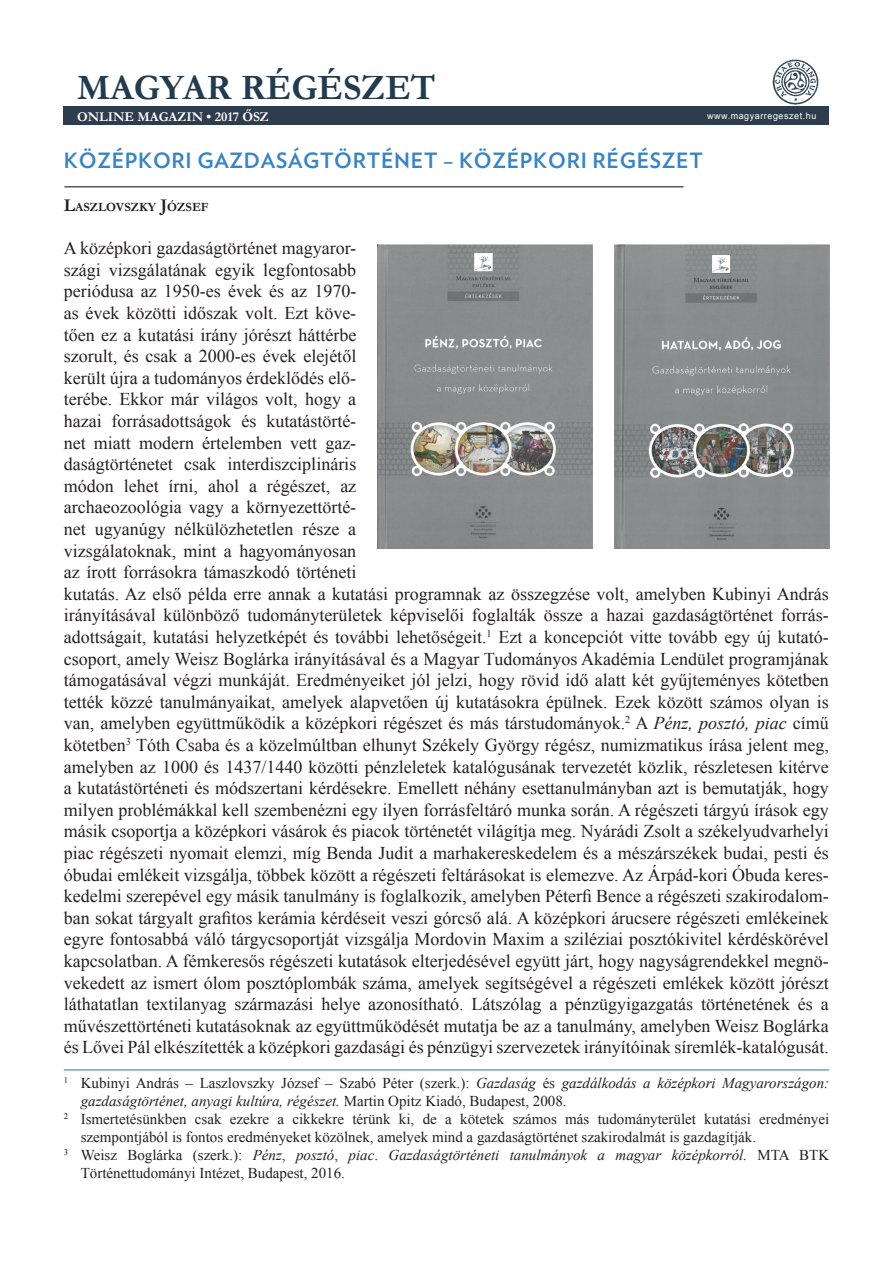
<style>
.page{position:relative;width:893px;height:1263px;background:#fff}
.page>*{position:absolute;margin:0;border:0;box-sizing:border-box;transform-origin:0 0}
.cikk_szoveg{font:700 36px "Garamond";color:#213b4f}
.cikk_cim_print{font:700 21px "Verlag";letter-spacing:.035em;color:#3884c5}
.cikk_szoveg_print{font:18px/21.6px "Times New Roman";color:#231f20}
.labjegyzet{font:15px/18px "Times New Roman";color:#231f20}
.cikk_szoveg-2{font:700 13.5px "Garamond";color:#fff}
.cikk_szerz_print{font:700 12.6px "Garamond";color:#231f20}
.cikk_szoveg-3{font:9px "Arial";letter-spacing:.06em;color:#fff}
.s1{font-size:18px}
.s2{font-style:italic}
</style>
<div class="page">
<hr style="left:64px;top:1069px;width:765px;height:1px;background:#3884c5">
<hr style="left:64px;top:186px;width:620px;height:1px;background:#231f20">
<div style="left:64px;top:107px;width:765px;height:18px;background:#2d3d4d"></div>
<img style="left:773px;top:60px;width:45px;height:45px">
<img style="left:378px;top:244px;width:215px;height:304px">
<img style="left:614px;top:244px;width:215px;height:304px">
<p class="cikk_szoveg" style="left:77px;top:63px;width:360px">MAGYAR RÉGÉSZET</p>
<p class="cikk_szoveg-2" style="left:77px;top:108px;width:193px">ONLINE MAGAZIN • 2017 ŐSZ</p>
<p class="cikk_szoveg-3" style="left:707px;top:110px;width:111px">www.magyarregeszet.hu</p>
<p class="cikk_cim_print" style="left:64px;top:144px;width:640px">KÖZÉPKORI GAZDASÁGTÖRTÉNET – KÖZÉPKORI RÉGÉSZET</p>
<p class="cikk_szerz_print" style="left:64px;top:198px;width:146px"><span class="s1">L</span>ASZLOVSZKY <span class="s1">J</span>ÓZSEF</p>
<p class="cikk_szoveg_print" style="left:64px;top:237px;width:767px">A középkori gazdaságtörténet magyaror-<br>szági vizsgálatának egyik legfontosabb<br>periódusa az 1950-es évek és az 1970-<br>as évek közötti időszak volt. Ezt köve-<br>tően ez a kutatási irány jórészt háttérbe<br>szorult, és csak a 2000-es évek elejétől<br>került újra a tudományos érdeklődés elő-<br>terébe. Ekkor már világos volt, hogy a<br>hazai forrásadottságok és kutatástörté-<br>net miatt modern értelemben vett gaz-<br>daságtörténetet csak interdiszciplináris<br>módon lehet írni, ahol a régészet, az<br>archaeozoológia vagy a környezettörté-<br>net ugyanúgy nélkülözhetetlen része a<br>vizsgálatoknak, mint a hagyományosan<br>az írott forrásokra támaszkodó történeti<br>kutatás. Az első példa erre annak a kutatási programnak az összegzése volt, amelyben Kubinyi András irányításával különböző tudományterületek képviselői foglalták össze a hazai gazdaságtörténet forrás&shy;adottságait, kutatási helyzetképét és további lehetőségeit.<sup>1</sup> Ezt a koncepciót vitte tovább egy új kutató&shy;csoport, amely Weisz Boglárka irányításával és a Magyar Tudományos Akadémia Lendület programjának támogatásával végzi munkáját. Eredményeiket jól jelzi, hogy rövid idő alatt két gyűjteményes kötetben tették közzé tanulmányaikat, amelyek alapvetően új kutatásokra épülnek. Ezek között számos olyan is van, amelyben együttműködik a középkori régészet és más társtudományok.<sup>2</sup> A <span class="s2">Pénz, posztó, piac</span> című kötetben<sup>3</sup> Tóth Csaba és a közelmúltban elhunyt Székely György régész, numizmatikus írása jelent meg, amelyben az 1000 és 1437/1440 közötti pénzleletek katalógusának tervezetét közlik, részletesen kitérve a kutatástörténeti és módszertani kérdésekre. Emellett néhány esettanulmányban azt is bemutatják, hogy milyen problémákkal kell szembenézni egy ilyen forrásfeltáró munka során. A régészeti tárgyú írások egy másik csoportja a középkori vásárok és piacok történetét világítja meg. Nyárádi Zsolt a székelyudvarhelyi piac régészeti nyomait elemzi, míg Benda Judit a marhakereskedelem és a mészárszékek budai, pesti és óbudai emlékeit vizsgálja, többek között a régészeti feltárásokat is elemezve. Az Árpád-kori Óbuda keres&shy;kedelmi szerepével egy másik tanulmány is foglalkozik, amelyben Péterfi Bence a régészeti szakirodalom&shy;ban sokat tárgyalt grafitos kerámia kérdéseit veszi górcső alá. A középkori árucsere régészeti emlékeinek egyre fontosabbá váló tárgycsoportját vizsgálja Mordovin Maxim a sziléziai posztókivitel kérdéskörével kapcsolatban. A fémkeresős régészeti kutatások elterjedésével együtt járt, hogy nagyságrendekkel megnö&shy;vekedett az ismert ólom posztóplombák száma, amelyek segítségével a régészeti emlékek között jórészt láthatatlan textilanyag származási helye azonosítható. Látszólag a pénzügyigazgatás történetének és a művészettörténeti kutatásoknak az együttműködését mutatja be az a tanulmány, amelyben Weisz Boglárka és Lővei Pál elkészítették a középkori gazdasági és pénzügyi szervezetek irányítóinak síremlék-katalógusát.</p>
<p class="labjegyzet" style="left:81px;top:1074px;width:750px;text-indent:-17px"><sup>1</sup> Kubinyi András – Laszlovszky József – Szabó Péter (szerk.): <span class="s2">Gazdaság</span> és <span class="s2">gazdálkodás a középkori Magyarországon: gazdaságtörténet, anyagi kultúra, régészet.</span> Martin Opitz Kiadó, Budapest, 2008.</p>
<p class="labjegyzet" style="left:81px;top:1110px;width:750px;text-indent:-17px"><sup>2</sup> Ismertetésünkben csak ezekre a cikkekre térünk ki, de a kötetek számos más tudományterület kutatási eredményei szempontjából is fontos eredményeket közölnek, amelyek mind a gazdaságtörténet szakirodalmát is gazdagítják.</p>
<p class="labjegyzet" style="left:81px;top:1146px;width:750px;text-indent:-17px"><sup>3</sup> Weisz Boglárka (szerk.): <span class="s2">Pénz</span>, <span class="s2">posztó</span>, <span class="s2">piac</span>. <span class="s2">Gazdaságtörténeti tanulmányok a magyar középkorról.</span> MTA BTK<br>Történettudományi Intézet, Budapest, 2016.</p>
</div>
